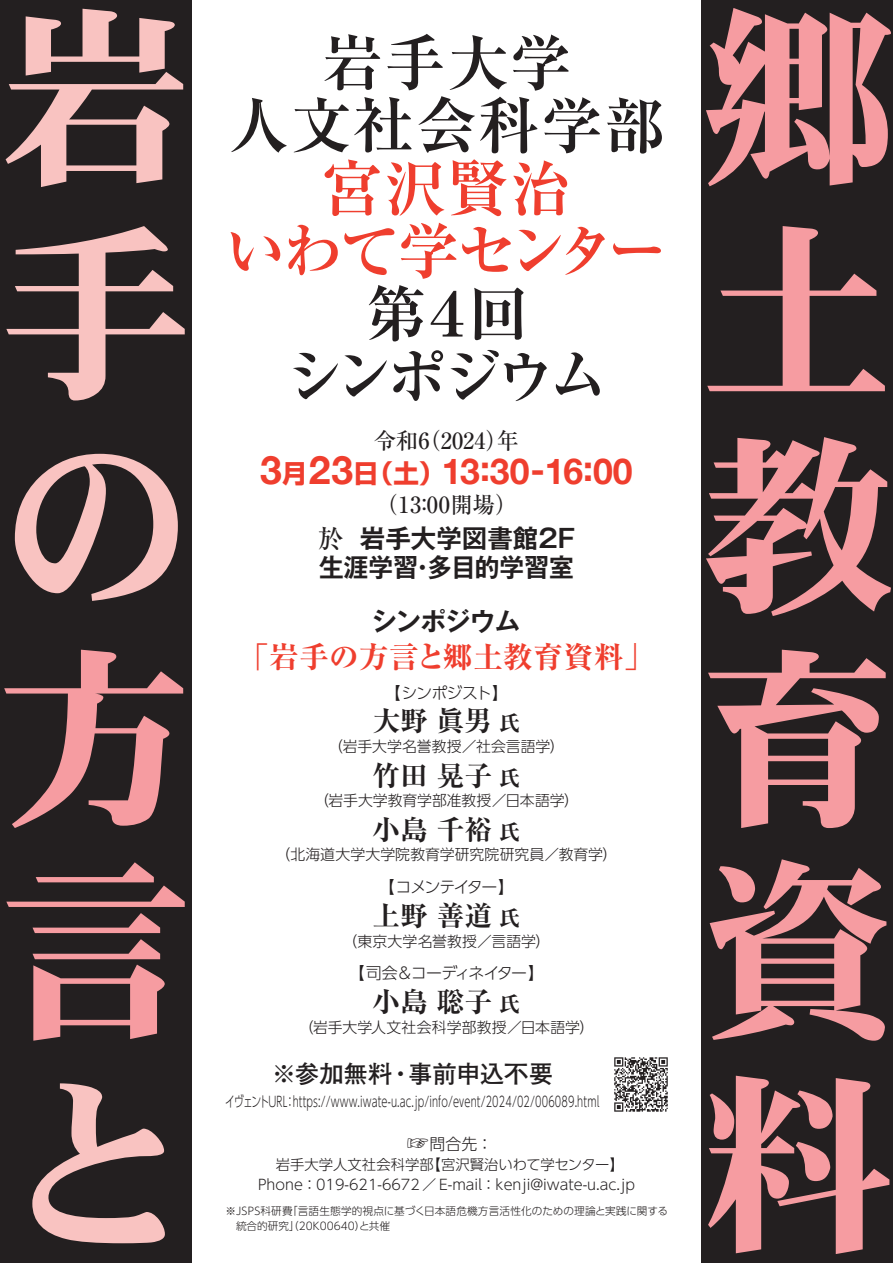
<style>
.page{position:relative;width:893px;height:1263px;background:#fff}
.page>*{position:absolute;margin:0;border:0;box-sizing:border-box;transform-origin:0 0}
.t1{font:196.65px/213.3px "DFHS Mincho Std W9";color:#f69ca1}
.t2{font:196.65px/213.3px "DFHS Mincho Std W9";color:#f9c3c1;text-align:justify}
.t3{font:700 61.05px/62.7px "Ryumin Pro";letter-spacing:-.055em;color:#ef3e2e;text-align:center}
.t4{font:700 61.05px/62.7px "Ryumin Pro";letter-spacing:.025em;color:#231f20;text-align:center}
.t5{font:700 61.05px/62.7px "Ryumin Pro";letter-spacing:-.13em;color:#231f20;text-align:center}
.t6{font:700 35.55px "Helvetica Neue";letter-spacing:-.02em;color:#ef3e2e}
.t7{font:700 expanded 29.7px "Ryumin Pro";letter-spacing:.015em;color:#ef3e2e}
.t8{font:700 expanded 27.6px "Ryumin Pro";color:#231f20}
.t9{font:700 25.5px/29.7px "Gothic MB101 Pro De";color:#231f20}
.t10{font:700 24.45px "Futo Go B101 Pro";letter-spacing:-.01em;color:#231f20}
.t11{font:500 22.35px "Ryumin Pro";color:#231f20}
.t12{font:300 15.9px "UD Shin Go Pro";letter-spacing:-.07em;color:#231f20}
.t13{font:300 15.9px "UD Shin Go Pro";letter-spacing:-.095em;color:#231f20}
.t14{font:300 14.85px "UD Shin Go Pro";color:#231f20}
.t15{font:300 14.4px/19.2px "UD Shin Go Pro";color:#231f20;text-align:center}
.t16{font:300 14.4px "UD Shin Go Pro";color:#231f20;scale:.68 1}
.t17{font:300 10.65px/14.9px "UD Shin Go Pro";color:#231f20}
.s1{font-size:39.15px}
.s2{font-family:"Shin Go Pro";font-size:25.5px}
.s3{font-family:"Ryumin Pro";font-weight:500}
.s4{font-size:21.3px}
.s5{font-size:23.4px}
</style>
<div class="page">
<div style="left:0;top:0;width:191px;height:1263px;background:#231f20"></div>
<div style="left:702px;top:0;width:191px;height:1263px;background:#231f20"></div>
<img style="left:614px;top:1057px;width:54px;height:55px">
<h1 class="t2" style="left:-3px;top:-12px;width:189px">岩手の</h1>
<h1 class="t1" style="left:-3px;top:629px;width:189px">方言</h1>
<h1 class="t2" style="left:-3px;top:1055px;width:169px">と</h1>
<h2 class="t4" style="left:228px;top:27px;width:439px">岩手大学<br>人文社会科学部</h2>
<h2 class="t3" style="left:225px;top:153px;width:444px">宮沢賢治<br>いわて学センター</h2>
<h2 class="t5" style="left:283px;top:278px;width:328px">第４回<br>シンポジウム</h2>
<h3 class="t11" style="left:374px;top:423px;width:147px">令和6（2024）年</h3>
<h3 class="t6" style="left:260px;top:443px;width:374px"><span class="s1">3</span><span class="s2">月</span><span class="s1">23</span><span class="s2">日（土）</span>13:30-16:00</h3>
<h3 class="t11" style="left:375px;top:487px;width:144px">（13：00開場）</h3>
<h3 class="t9" style="left:318px;top:520px;width:259px"><span class="s3">於</span> 岩手大学図書館2F生涯学習・多目的学習室</h3>
<h3 class="t9" style="left:371px;top:603px;width:151px">シンポジウム</h3>
<h3 class="t7" style="left:239px;top:634px;width:416px">「岩手の方言と郷土教育資料」</h3>
<p class="t12" style="left:385px;top:680px;width:125px">【シンポジスト】</p>
<h3 class="t8" style="left:372px;top:699px;width:150px">大野眞男<span class="s4">氏</span></h3>
<p class="t14" style="left:328px;top:734px;width:238px">（岩手大学名誉教授／社会言語学）</p>
<h3 class="t8" style="left:372px;top:753px;width:150px">竹田晃子<span class="s4">氏</span></h3>
<p class="t14" style="left:314px;top:788px;width:266px">（岩手大学教育学部准教授／日本語学）</p>
<h3 class="t8" style="left:372px;top:808px;width:150px">小島千裕<span class="s4">氏</span></h3>
<p class="t14" style="left:276px;top:843px;width:343px">（北海道大学大学院教育学研究院研究員／教育学）</p>
<p class="t13" style="left:379px;top:874px;width:137px">【コメンテイター】</p>
<h3 class="t8" style="left:372px;top:894px;width:150px">上野善道<span class="s4">氏</span></h3>
<p class="t14" style="left:342px;top:929px;width:209px">（東京大学名誉教授／言語学）</p>
<p class="t12" style="left:349px;top:960px;width:197px">【司会＆コーディネイター】</p>
<h3 class="t8" style="left:372px;top:980px;width:150px">小島聡子<span class="s4">氏</span></h3>
<p class="t14" style="left:299px;top:1015px;width:297px">（岩手大学人文社会科学部教授／日本語学）</p>
<h3 class="t10" style="left:272px;top:1054px;width:283px">※参加無料・事前申込不要</h3>
<p class="t16" style="left:225px;top:1089px;width:552px">イヴェントURL：https://www.iwate-u.ac.jp/info/event/2024/02/006089.html</p>
<p class="t12" style="left:406px;top:1131px;width:88px"><span class="s5">☞</span>問合先 ：</p>
<p class="t15" style="left:258px;top:1155px;width:378px">岩手大学人文社会科学部【宮沢賢治いわて学センター】<br>Phone ：019-621-6672 ／ E-mail ：kenji@iwate-u.ac.jp</p>
<p class="t17" style="left:236px;top:1203px;width:434px;text-indent:-11px">※JSPS科研費「言語生態学的視点に基づく日本語危機方言活性化のための理論と実践に関する統合的研究」（20K00640）と共催</p>
<h1 class="t1" style="left:699px;top:-12px;width:193px;text-align:justify">郷土教育資料</h1>
</div>
